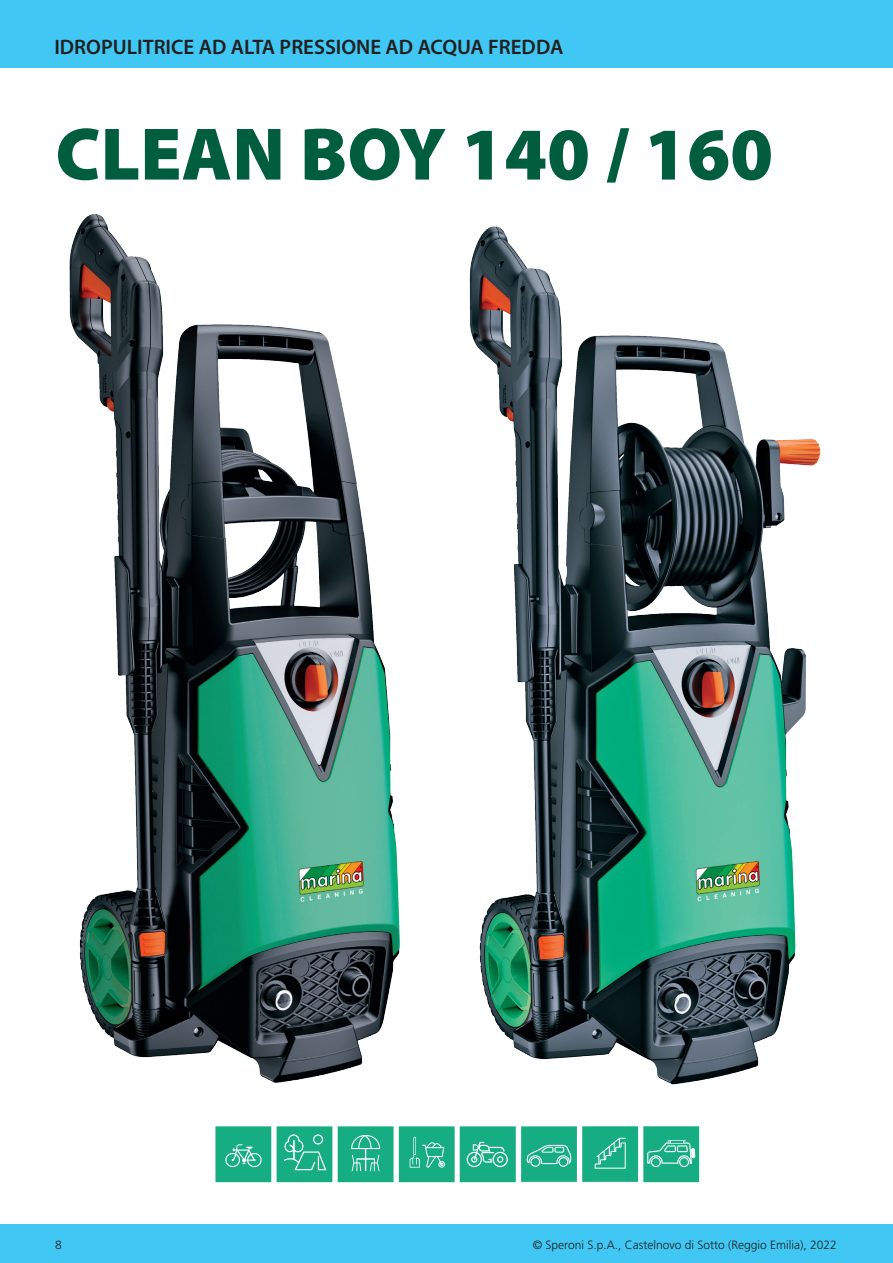
<style>
.page{position:relative;width:893px;height:1263px;background:#fff}
.page>*{position:absolute;margin:0;border:0;box-sizing:border-box;transform-origin:0 0}
.t1{font:900 75px "Myriad Pro";color:#005e3e}
.t2{font:600 21px "Myriad Pro";color:#231f20}
.t3{font:300 12px "Frutiger LT Std";color:#231f20}
</style>
<div class="page">
<div style="left:0;top:1225px;width:893px;height:38px;background:#40c7f4"></div>
<div style="left:0;top:0;width:893px;height:68px;background:#40c7f4"></div>
<svg style="left:215px;top:1126px;width:56px;height:56px"></svg>
<svg style="left:277px;top:1126px;width:55px;height:56px"></svg>
<svg style="left:338px;top:1126px;width:55px;height:56px"></svg>
<svg style="left:399px;top:1126px;width:300px;height:56px"></svg>
<img style="left:69px;top:213px;width:331px;height:870px">
<img style="left:469px;top:226px;width:352px;height:859px">
<h2 class="t2" style="left:54px;top:36px;width:510px">IDROPULITRICE AD ALTA PRESSIONE AD ACQUA FREDDA</h2>
<h1 class="t1" style="left:55px;top:112px;width:719px">CLEAN BOY 140 / 160</h1>
<p class="t3" style="left:55px;top:1238px;width:8px">8</p>
<p class="t3" style="left:533px;top:1238px;width:306px">© Speroni S.p.A., Castelnovo di Sotto (Reggio Emilia), 2022</p>
</div>
